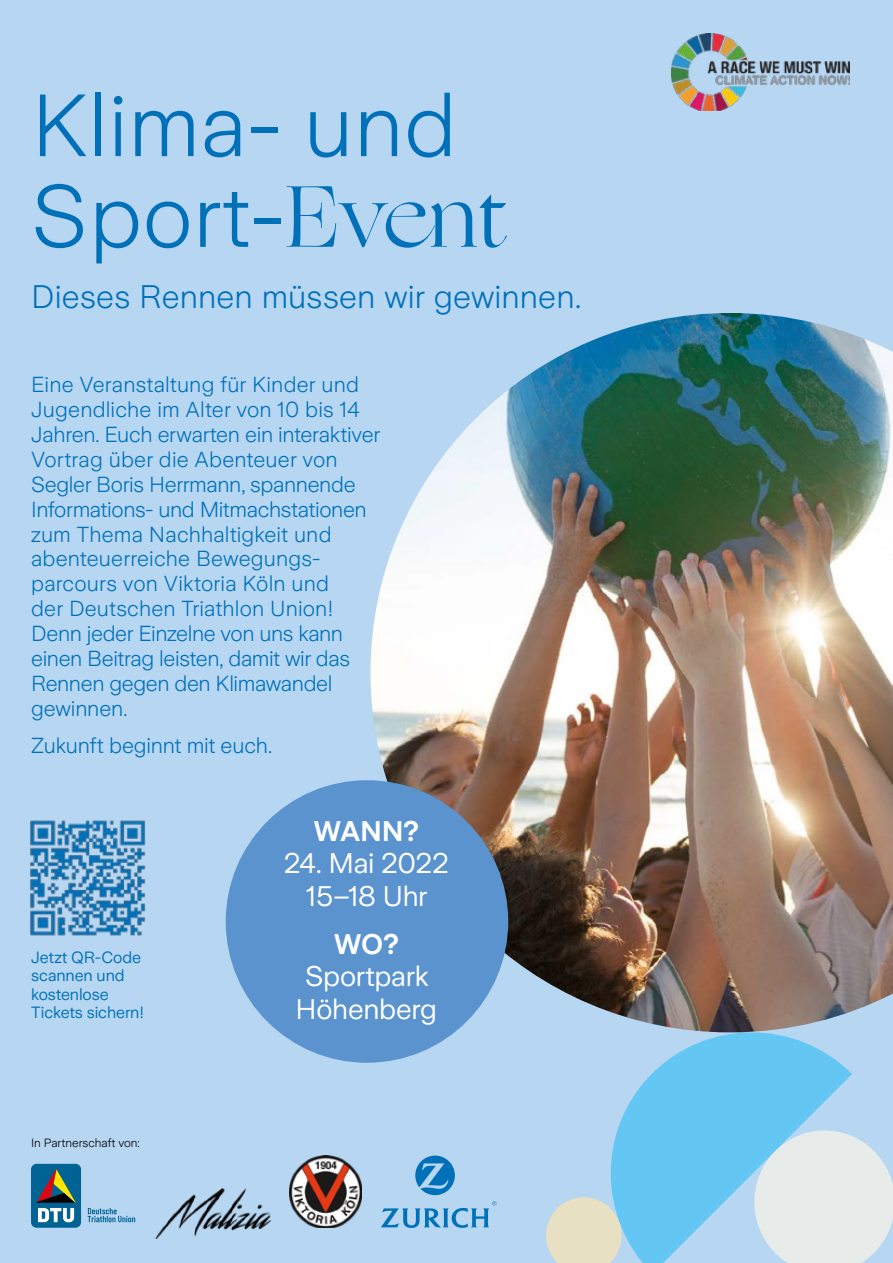
<style>
.page{position:relative;width:893px;height:1263px;background:#b7d6f2}
.page>*{position:absolute;margin:0;border:0;box-sizing:border-box;transform-origin:0 0}
.t1{font:300 87.45px/90.8px "Zurich Sans";letter-spacing:.01em;color:#0071b9}
.t2{font:300 32.4px "Zurich Sans";letter-spacing:.005em;color:#0071b9}
.t3{font:28.2px/32.4px "Zurich Sans";letter-spacing:-.01em;color:#fff;text-align:center}
.t4{font:600 28.2px "Zurich Sans";color:#fff}
.t5{font:300 21.6px/24.9px "Zurich Sans";letter-spacing:-.005em;color:#0071b9}
.t6{font:16.2px/18.3px "Zurich Sans";letter-spacing:-.005em;color:#0071b9}
.t7{font:300 11.85px "Zurich Sans";color:#000}
.s1{font-family:"Ogg";font-weight:400}
.s2{font-weight:600}
</style>
<div class="page">
<svg style="left:610px;top:1032px;width:242px;height:231px;fill:#64c7f3"></svg>
<svg style="left:754px;top:1130px;width:139px;height:133px;background:#dae7ec"></svg>
<svg style="left:546px;top:1197px;width:76px;height:66px;background:#dbddcb"></svg>
<img style="left:370px;top:313px;width:523px;height:719px">
<div style="left:226px;top:780px;width:282px;height:283px;background:#5a93ce;border-radius:50%"></div>
<div style="left:31px;top:1164px;width:50px;height:64px;background:#006394;border-radius:6px"></div>
<svg style="left:37px;top:1169px;width:38px;height:53px"></svg>
<svg style="left:88px;top:1208px;width:47px;height:14px"></svg>
<img style="left:155px;top:1189px;width:116px;height:49px">
<img style="left:289px;top:1155px;width:73px;height:73px">
<img style="left:30px;top:820px;width:116px;height:116px">
<svg style="left:415px;top:1155px;width:40px;height:40px"></svg>
<svg style="left:381px;top:1201px;width:115px;height:27px"></svg>
<img style="left:671px;top:33px;width:178px;height:78px">
<p class="t1" style="left:31px;top:82px;width:477px">Klima- und<br>Sport-<span class="s1">Event</span></p>
<p class="t2" style="left:31px;top:279px;width:551px">Dieses Rennen müssen wir gewinnen.</p>
<p class="t5" style="left:31px;top:373px;width:350px">Eine Veranstaltung für Kinder und<br>Jugendliche im Alter von 10 bis 14<br>Jahren. Euch erwarten ein interaktiver<br>Vortrag über die Abenteuer von<br>Segler Boris Herrmann, spannende<br>Informations- und Mitmachstationen zum Thema Nachhaltigkeit und abenteuerreiche Bewegungs&shy;parcours von Viktoria Köln und<br>der Deutschen Triathlon Union!<br>Denn jeder Einzelne von uns kann einen Beitrag leisten, damit wir das<br>Rennen gegen den Klimawandel gewinnen.</p>
<p class="t5" style="left:31px;top:733px;width:243px">Zukunft beginnt mit euch.</p>
<p class="t6" style="left:31px;top:949px;width:114px">Jetzt QR-Code scannen und kostenlose<br>Tickets sichern!</p>
<p class="t7" style="left:31px;top:1136px;width:110px">In Partnerschaft von:</p>
<p class="t4" style="left:314px;top:816px;width:107px">WANN?</p>
<p class="t3" style="left:284px;top:848px;width:166px">24. Mai 2022<br>15–18 Uhr</p>
<p class="t3" style="left:296px;top:928px;width:143px"><span class="s2">WO?<br></span>Sportpark<br>Höhenberg</p>
</div>
